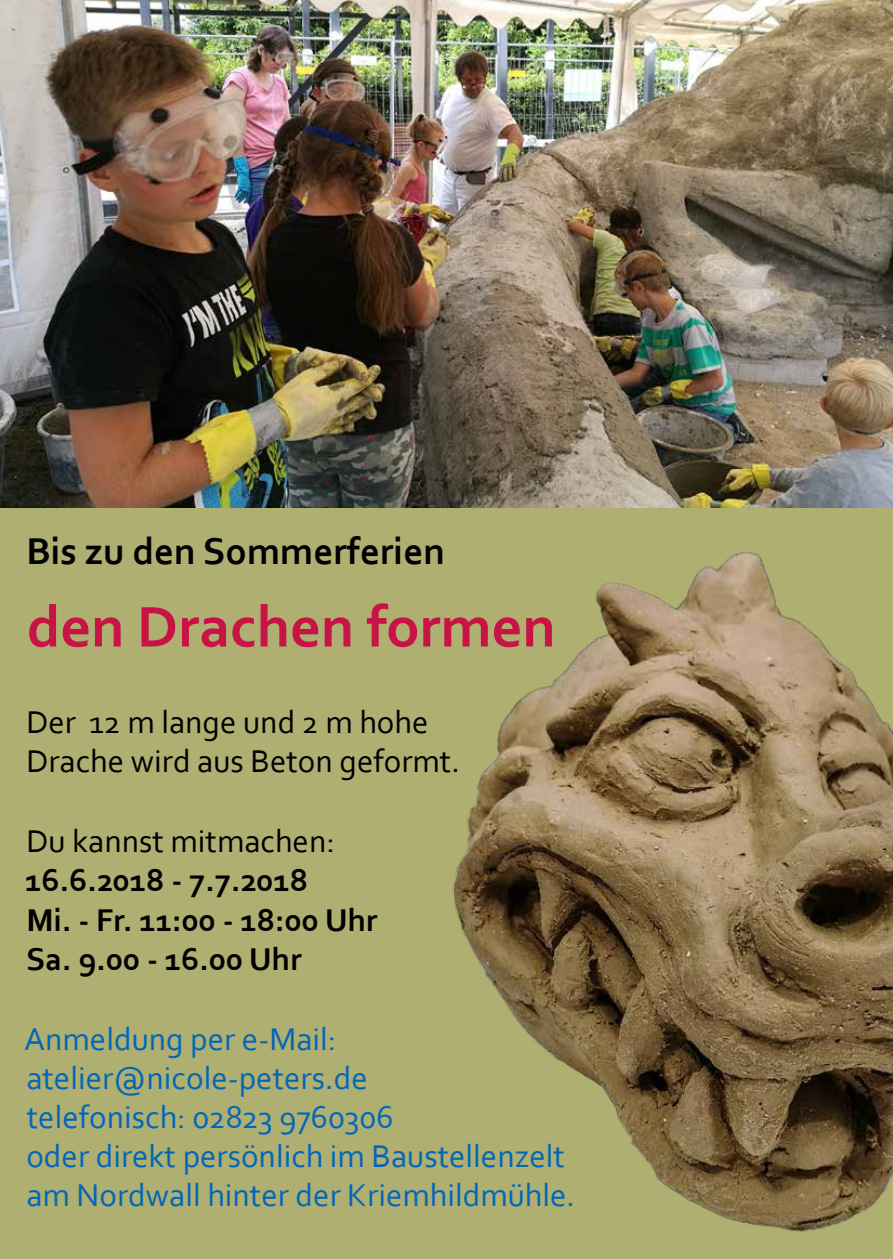
<style>
.page{position:relative;width:893px;height:1259px;background:#fff}
.page>*{position:absolute;margin:0;border:0;box-sizing:border-box;transform-origin:0 0}
.t1{font:700 60px "Corbel";color:#c71345}
.t2{font:700 39px "Corbel";color:#000}
.t3{font:33px/39px "Corbel";color:#0066b9}
.t4{font:33px/39.6px "Corbel";color:#000}
.t5{font:700 33px/39.6px "Corbel";color:#000}
</style>
<div class="page">
<div style="left:0;top:508px;width:893px;height:32px;background:#aeaf71"></div>
<img style="left:0;top:540px;width:893px;height:719px">
<img style="left:0;top:0;width:893px;height:508px">
<p class="t2" style="left:26px;top:526px;width:420px">Bis zu den Sommerferien</p>
<h1 class="t1" style="left:27px;top:589px;width:530px">den Drachen formen</h1>
<p class="t4" style="left:26px;top:701px;width:435px">Der 12 m lange und 2 m hohe<br>Drache wird aus Beton geformt.</p>
<p class="t4" style="left:26px;top:820px;width:310px">Du kannst mitmachen:</p>
<p class="t5" style="left:25px;top:859px;width:354px">16.6.2018 - 7.7.2018<br>Mi. - Fr. 11:00 - 18:00 Uhr<br>Sa. 9.00 - 16.00 Uhr</p>
<p class="t3" style="left:24px;top:1018px;width:552px">Anmeldung per e-Mail: atelier@nicole-peters.de<br>telefonisch: 02823 9760306<br>oder direkt persönlich im Baustellenzelt am Nordwall hinter der Kriemhildmühle.</p>
</div>
